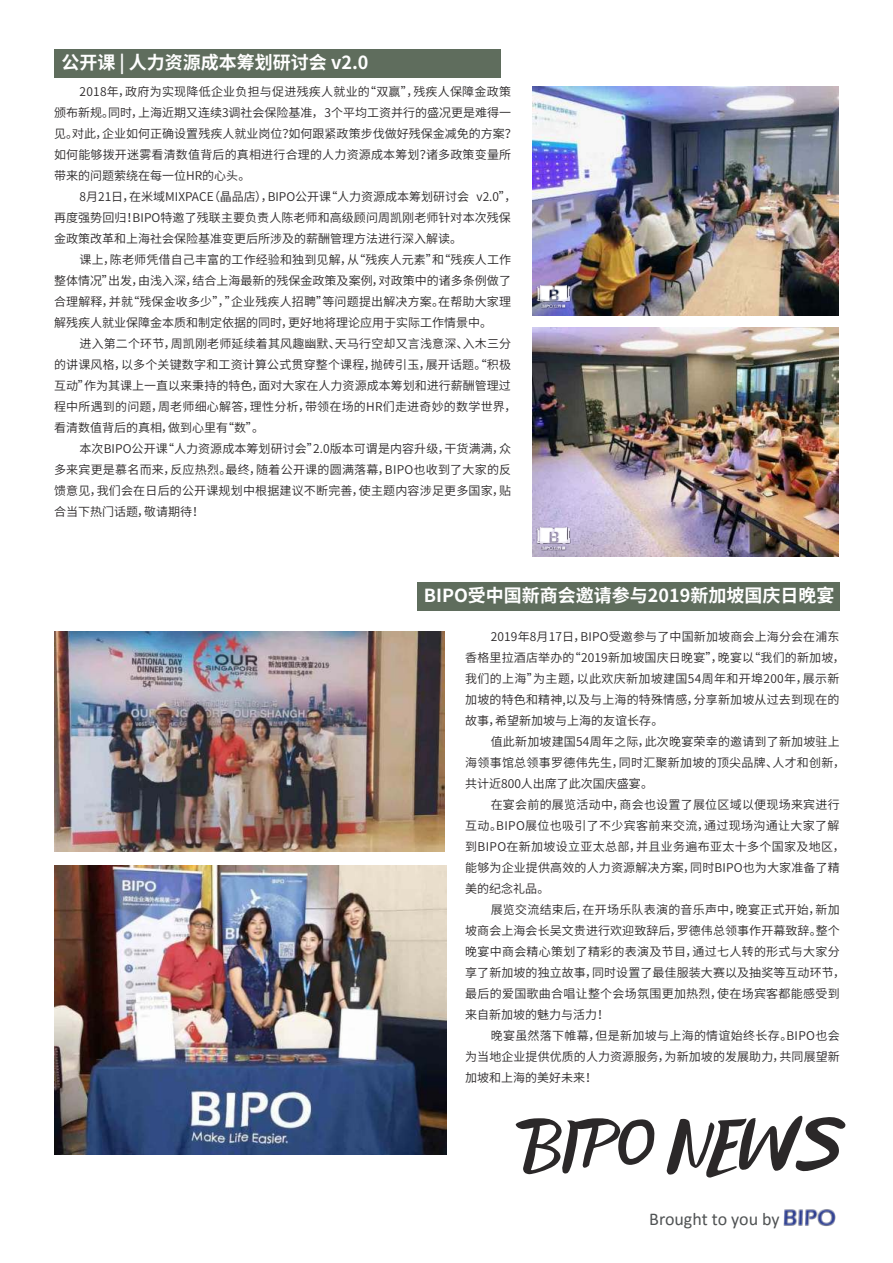
<style>
.page{position:relative;width:893px;height:1263px;background:#fff}
.page>*{position:absolute;margin:0;border:0;box-sizing:border-box;transform-origin:0 0}
.t1{font:63px "Lifelogo Easy";color:#2b2829}
.t2{font:700 18px "Source Han Sans CN";color:#fff}
.t3{font:18px "Calibri";color:#505354}
.t4{font:12px/21px "Source Han Sans CN";letter-spacing:.015em;color:#2b2829}
</style>
<div class="page">
<div style="left:54px;top:50px;width:446px;height:28px;background:#5f6d5d"></div>
<div style="left:418px;top:582px;width:422px;height:28px;background:#5f6d5d"></div>
<img style="left:533px;top:87px;width:306px;height:229px">
<img style="left:533px;top:327px;width:306px;height:230px">
<img style="left:533px;top:517px;width:39px;height:40px">
<img style="left:533px;top:275px;width:39px;height:40px">
<img style="left:54px;top:631px;width:390px;height:220px">
<img style="left:54px;top:865px;width:392px;height:290px">
<img style="left:784px;top:1209px;width:52px;height:18px">
<h2 class="t2" style="left:61px;top:53px;width:309px">公开课 | 人力资源成本筹划研讨会 v2.0</h2>
<p class="t4" style="left:54px;top:81px;width:464px;text-indent:26px">2018年，政府为实现降低企业负担与促进残疾人就业的“双赢”，残疾人保障金政策颁布新规。同时，上海近期又连续3调社会保险基准，3个平均工资并行的盛况更是难得一见。对此，企业如何正确设置残疾人就业岗位？如何跟紧政策步伐做好残保金减免的方案？如何能够拨开迷雾看清数值背后的真相进行合理的人力资源成本筹划？诸多政策变量所带来的问题萦绕在每一位HR的心头。</p>
<p class="t4" style="left:54px;top:186px;width:464px;text-indent:26px">8月21日，在米域MIXPACE（晶品店），BIPO公开课“人力资源成本筹划研讨会 v2.0”，再度强势回归！BIPO特邀了残联主要负责人陈老师和高级顾问周凯刚老师针对本次残保金政策改革和上海社会保险基准变更后所涉及的薪酬管理方法进行深入解读。</p>
<p class="t4" style="left:54px;top:249px;width:459px;text-align:justify;text-indent:26px">课上，陈老师凭借自己丰富的工作经验和独到见解，从“残疾人元素”和“残疾人工作整体情况”出发，由浅入深，结合上海最新的残保金政策及案例，对政策中的诸多条例做了合理解释，并就“残保金收多少”，”企业残疾人招聘”等问题提出解决方案。在帮助大家理解残疾人就业保障金本质和制定依据的同时，更好地将理论应用于实际工作情景中。</p>
<p class="t4" style="left:54px;top:333px;width:464px;text-indent:26px">进入第二个环节，周凯刚老师延续着其风趣幽默、天马行空却又言浅意深、入木三分的讲课风格，以多个关键数字和工资计算公式贯穿整个课程，抛砖引玉，展开话题。“积极互动”作为其课上一直以来秉持的特色，面对大家在人力资源成本筹划和进行薪酬管理过程中所遇到的问题，周老师细心解答，理性分析，带领在场的HR们走进奇妙的数学世界，看清数值背后的真相，做到心里有“数”。</p>
<p class="t4" style="left:54px;top:438px;width:459px;text-align:justify;text-indent:26px">本次BIPO公开课“人力资源成本筹划研讨会”2.0版本可谓是内容升级，干货满满，众多来宾更是慕名而来，反应热烈。最终，随着公开课的圆满落幕，BIPO也收到了大家的反馈意见，我们会在日后的公开课规划中根据建议不断完善，使主题内容涉足更多国家，贴合当下热门话题，敬请期待！</p>
<h2 class="t2" style="left:424px;top:585px;width:412px">BIPO受中国新商会邀请参与2019新加坡国庆日晚宴</h2>
<p class="t4" style="left:465px;top:626px;width:381px;text-indent:26px">2019年8月17日，BIPO受邀参与了中国新加坡商会上海分会在浦东香格里拉酒店举办的“2019新加坡国庆日晚宴”，晚宴以“我们的新加坡，我们的上海”为主题，以此欢庆新加坡建国54周年和开埠200年，展示新加坡的特色和精神,以及与上海的特殊情感，分享新加坡从过去到现在的故事，希望新加坡与上海的友谊长存。</p>
<p class="t4" style="left:465px;top:731px;width:381px;text-indent:26px">值此新加坡建国54周年之际，此次晚宴荣幸的邀请到了新加坡驻上海领事馆总领事罗德伟先生，同时汇聚新加坡的顶尖品牌、人才和创新，共计近800人出席了此次国庆盛宴。</p>
<p class="t4" style="left:465px;top:794px;width:381px;text-indent:26px">在宴会前的展览活动中，商会也设置了展位区域以便现场来宾进行互动。BIPO展位也吸引了不少宾客前来交流，通过现场沟通让大家了解到BIPO在新加坡设立亚太总部，并且业务遍布亚太十多个国家及地区，能够为企业提供高效的人力资源解决方案，同时BIPO也为大家准备了精美的纪念礼品。</p>
<p class="t4" style="left:465px;top:899px;width:381px;text-indent:26px">展览交流结束后，在开场乐队表演的音乐声中，晚宴正式开始，新加坡商会上海会长吴文贵进行欢迎致辞后，罗德伟总领事作开幕致辞。整个晚宴中商会精心策划了精彩的表演及节目，通过七人转的形式与大家分享了新加坡的独立故事，同时设置了最佳服装大赛以及抽奖等互动环节，最后的爱国歌曲合唱让整个会场氛围更加热烈，使在场宾客都能感受到来自新加坡的魅力与活力！</p>
<p class="t4" style="left:465px;top:1025px;width:376px;text-align:justify;text-indent:26px">晚宴虽然落下帷幕，但是新加坡与上海的情谊始终长存。BIPO也会为当地企业提供优质的人力资源服务，为新加坡的发展助力，共同展望新加坡和上海的美好未来！</p>
<h1 class="t1" style="left:522px;top:1114px;width:318px">BIPO NEWS</h1>
<h2 class="t3" style="left:649px;top:1212px;width:132px">Brought to you by</h2>
</div>
